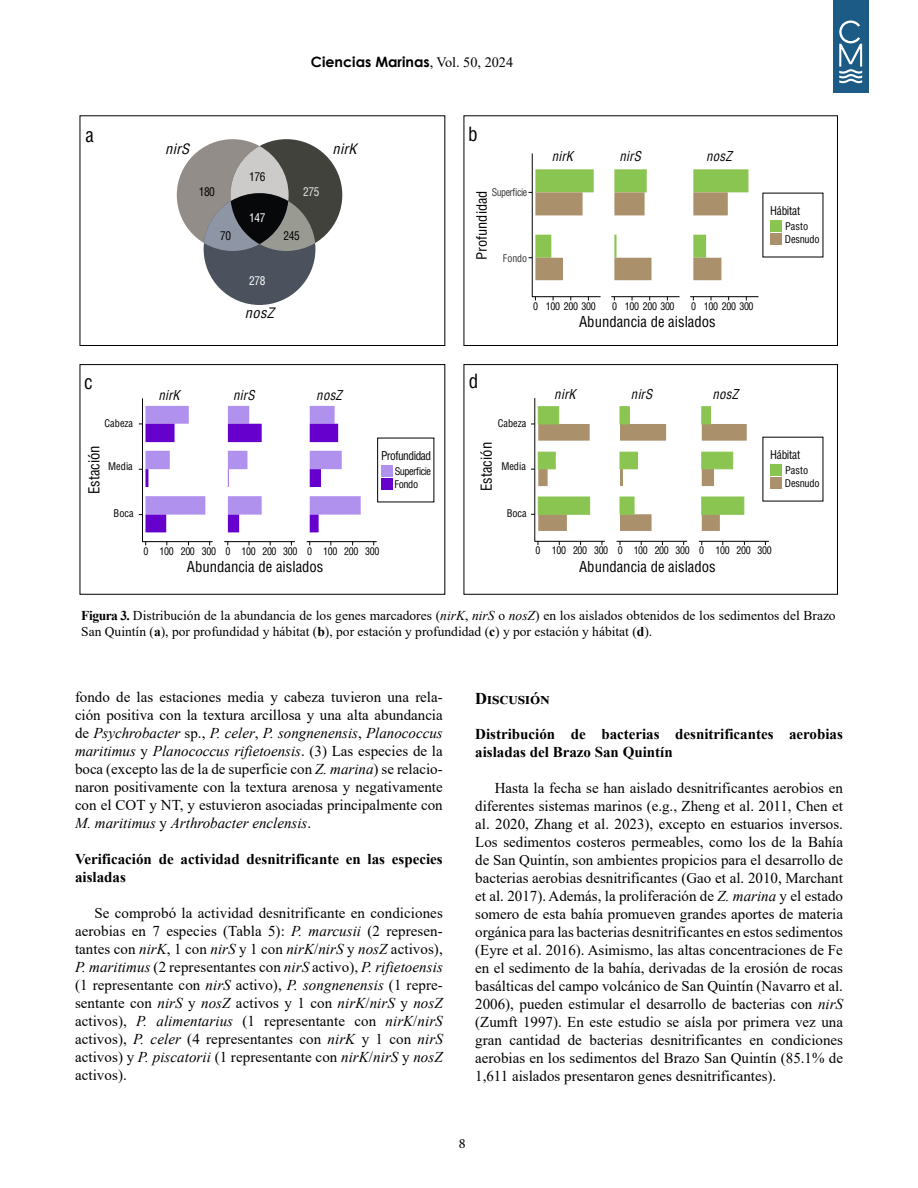
<style>
.page{position:relative;width:918px;height:1188px;background:#fff}
.page>*{position:absolute;margin:0;border:0;box-sizing:border-box;transform-origin:0 0}
.t1{font:condensed 19.2px "Helvetica";color:#000}
.t2{font:700 16.5px "Times New Roman";color:#000}
.t3{font:15px/18px "Times New Roman";color:#000;text-align:justify}
.t4{font:700 15px/18px "Times New Roman";color:#000}
.t5{font:condensed 14.7px "Helvetica";color:#000}
.t6{font:700 14.25px "Century Gothic";color:#000}
.t7{font:14.25px "Minion Pro";color:#000}
.t8{font:italic condensed 13.95px "Helvetica";letter-spacing:.02em;color:#000}
.t9{font:condensed 13.95px "Helvetica";color:#000;scale:1.04 1}
.t10{font:13.5px/16.2px "Times New Roman";color:#000}
.t11{font:italic condensed 13.2px "Helvetica";letter-spacing:.02em;color:#000;scale:.96 1}
.t12{font:condensed 11.85px "Helvetica";letter-spacing:-.04em;color:#000;scale:.96 1}
.t13{font:condensed 11.85px "Helvetica";letter-spacing:-.04em;color:#fff;scale:.96 1}
.t14{font:condensed 11.85px "Helvetica";color:#e6e6e6;scale:.96 1}
.t15{font:condensed 10.35px "Helvetica";letter-spacing:-.04em;color:#000;scale:.96 1}
.t16{font:condensed 10.35px "Helvetica";letter-spacing:-.04em;color:#000}
.t17{font:condensed 10.35px "Helvetica";letter-spacing:-.05em;color:#353535;scale:.96 1}
.s1{font-family:"Times New Roman";font-weight:400}
.s2{font-weight:700}
.s3{font-style:italic}
</style>
<div class="page">
<div style="left:833px;top:0;width:36px;height:92px;background:#1c5b86"></div>
<svg style="left:839px;top:20px;width:23px;height:64px"></svg>
<div style="left:464px;top:115px;width:374px;height:231px;border:1px solid #000"></div>
<div style="left:464px;top:364px;width:374px;height:231px;border:1px solid #000"></div>
<div style="left:80px;top:115px;width:365px;height:231px;border:1px solid #000"></div>
<div style="left:80px;top:364px;width:365px;height:231px;border:1px solid #000"></div>
<svg style="left:528px;top:153px;width:231px;height:147px"></svg>
<div style="left:771px;top:220px;width:11px;height:12px;background:#8ac451"></div>
<div style="left:771px;top:233px;width:11px;height:12px;background:#ab906c"></div>
<div style="left:177px;top:139px;width:112px;height:112px;background:#938d89;border-radius:50%"></div>
<div style="left:230px;top:139px;width:112px;height:112px;background:#41423c;border-radius:50%"></div>
<div style="left:204px;top:193px;width:111px;height:112px;background:#4b515d;border-radius:50%"></div>
<svg style="left:204px;top:146px;width:111px;height:105px"></svg>
<svg style="left:531px;top:398px;width:239px;height:147px"></svg>
<svg style="left:139px;top:398px;width:238px;height:147px"></svg>
<div style="left:382px;top:465px;width:11px;height:12px;background:#b091ed"></div>
<div style="left:382px;top:478px;width:11px;height:12px;background:#60c"></div>
<div style="left:771px;top:464px;width:11px;height:12px;background:#8ac451"></div>
<div style="left:771px;top:477px;width:11px;height:12px;background:#ab906c"></div>
<p class="t6" style="left:311px;top:51px;width:204px">Ciencias Marinas<span class="s1">, Vol. 50, 2024</span></p>
<p class="t1" style="left:86px;top:123px;width:10px">a</p>
<p class="t1" style="left:468px;top:122px;width:11px">b</p>
<p class="t8" style="left:165px;top:140px;width:26px">nirS</p>
<p class="t8" style="left:333px;top:140px;width:26px">nirK</p>
<p class="t12" style="left:249px;top:170px;width:18px">176</p>
<p class="t13" style="left:249px;top:211px;width:18px">147</p>
<p class="t12" style="left:199px;top:184px;width:18px">180</p>
<p class="t14" style="left:303px;top:184px;width:18px">275</p>
<p class="t12" style="left:220px;top:228px;width:13px">70</p>
<p class="t12" style="left:284px;top:228px;width:18px">245</p>
<p class="t13" style="left:249px;top:273px;width:18px">278</p>
<p class="t17" style="left:492px;top:186px;width:38px">Superficie</p>
<p class="t9" style="left:473px;top:260px;width:68px;rotate:-90deg">Profundidad</p>
<p class="t17" style="left:503px;top:251px;width:27px">Fondo</p>
<p class="t11" style="left:552px;top:148px;width:24px">nirK</p>
<p class="t11" style="left:620px;top:148px;width:24px">nirS</p>
<p class="t11" style="left:706px;top:148px;width:28px">nosZ</p>
<p class="t8" style="left:245px;top:305px;width:31px">nosZ</p>
<p class="t15" style="left:533px;top:299px;width:67px">0 100 200 300</p>
<p class="t15" style="left:612px;top:299px;width:67px">0 100 200 300</p>
<p class="t15" style="left:691px;top:299px;width:67px">0 100 200 300</p>
<p class="t5" style="left:579px;top:312px;width:138px">Abundancia de aislados</p>
<p class="t12" style="left:770px;top:203px;width:33px">Hábitat</p>
<p class="t16" style="left:785px;top:220px;width:24px">Pasto</p>
<p class="t16" style="left:785px;top:232px;width:36px">Desnudo</p>
<p class="t1" style="left:84px;top:370px;width:10px">c</p>
<p class="t16" style="left:105px;top:416px;width:30px">Cabeza</p>
<p class="t11" style="left:158px;top:386px;width:24px">nirK</p>
<p class="t11" style="left:233px;top:386px;width:24px">nirS</p>
<p class="t11" style="left:316px;top:386px;width:28px">nosZ</p>
<p class="t1" style="left:469px;top:369px;width:11px">d</p>
<p class="t16" style="left:498px;top:416px;width:30px">Cabeza</p>
<p class="t11" style="left:554px;top:386px;width:24px">nirK</p>
<p class="t11" style="left:631px;top:386px;width:24px">nirS</p>
<p class="t11" style="left:713px;top:386px;width:28px">nosZ</p>
<p class="t5" style="left:85px;top:494px;width:51px;rotate:-90deg">Estación</p>
<p class="t5" style="left:477px;top:491px;width:51px;rotate:-90deg">Estación</p>
<p class="t12" style="left:770px;top:447px;width:33px">Hábitat</p>
<p class="t16" style="left:785px;top:477px;width:36px">Desnudo</p>
<p class="t12" style="left:381px;top:448px;width:54px">Profundidad</p>
<p class="t16" style="left:394px;top:477px;width:25px">Fondo</p>
<p class="t16" style="left:108px;top:460px;width:26px">Media</p>
<p class="t16" style="left:785px;top:464px;width:24px">Pasto</p>
<p class="t16" style="left:501px;top:460px;width:26px">Media</p>
<p class="t16" style="left:395px;top:465px;width:38px">Superficie</p>
<p class="t16" style="left:114px;top:507px;width:22px">Boca</p>
<p class="t16" style="left:507px;top:507px;width:22px">Boca</p>
<p class="t15" style="left:143px;top:544px;width:247px">0 100 200 300 0 100 200 300 0 100 200 300</p>
<p class="t5" style="left:187px;top:558px;width:138px">Abundancia de aislados</p>
<p class="t15" style="left:536px;top:544px;width:247px">0 100 200 300 0 100 200 300 0 100 200 300</p>
<p class="t5" style="left:579px;top:557px;width:138px">Abundancia de aislados</p>
<p class="t10" style="left:81px;top:607px;width:756px"><span class="s2">Figura 3.</span> Distribución de la abundancia de los genes marcadores (<span class="s3">nirK</span>, <span class="s3">nirS</span> o <span class="s3">nosZ</span>) en los aislados obtenidos de los sedimentos del Brazo<br>San Quintín (<span class="s2">a</span>), por profundidad y hábitat (<span class="s2">b</span>), por estación y profundidad (<span class="s2">c</span>) y por estación y hábitat (<span class="s2">d</span>).</p>
<p class="t3" style="left:75px;top:688px;width:369px">fondo de las estaciones media y cabeza tuvieron una rela&shy;ción positiva con la textura arcillosa y una alta abundancia de <span class="s3">Psychrobacter</span> sp., <span class="s3">P. celer</span>, <span class="s3">P. songnenensis</span>, <span class="s3">Planococcus maritimus</span> y <span class="s3">Planococcus rifietoensis</span>. (3) Las especies de la boca (excepto las de la de superficie con <span class="s3">Z. marina</span>) se relacio&shy;naron positivamente con la textura arenosa y negativamente con el COT y NT, y estuvieron asociadas principalmente con <span class="s3">M. maritimus</span> y <span class="s3">Arthrobacter enclensis</span>.</p>
<p class="t4" style="left:75px;top:850px;width:369px">Verificación de actividad desnitrificante en las especies aisladas</p>
<p class="t3" style="left:75px;top:903px;width:369px;text-indent:20px">Se comprobó la actividad desnitrificante en condiciones aerobias en 7 especies (Tabla 5): <span class="s3">P. marcusii</span> (2 represen&shy;tantes con <span class="s3">nirK</span>, 1 con <span class="s3">nirS</span> y 1 con <span class="s3">nirK</span>/<span class="s3">nirS</span> y <span class="s3">nosZ</span> activos), <span class="s3">P. maritimus</span> (2 representantes con <span class="s3">nirS</span> activo), <span class="s3">P. rifietoensis </span>(1 representante con <span class="s3">nirS</span> activo), <span class="s3">P. songnenensis</span> (1 repre&shy;sentante con <span class="s3">nirS</span> y <span class="s3">nosZ</span> activos y 1 con <span class="s3">nirK</span>/<span class="s3">nirS</span> y <span class="s3">nosZ </span>activos), <span class="s3">P. alimentarius</span> (1 representante con <span class="s3">nirK</span>/<span class="s3">nirS </span>activos), <span class="s3">P. celer</span> (4 representantes con <span class="s3">nirK</span> y 1 con <span class="s3">nirS </span>activos) y <span class="s3">P. piscatorii</span> (1 representante con <span class="s3">nirK</span>/<span class="s3">nirS</span> y <span class="s3">nosZ </span>activos).</p>
<p class="t2" style="left:475px;top:687px;width:76px">Discusión</p>
<p class="t4" style="left:475px;top:725px;width:369px">Distribución de bacterias desnitrificantes aerobias aisladas del Brazo San Quintín</p>
<p class="t3" style="left:475px;top:778px;width:369px;text-indent:20px">Hasta la fecha se han aislado desnitrificantes aerobios en diferentes sistemas marinos (e.g., Zheng et al. 2011, Chen et al. 2020, Zhang et al. 2023), excepto en estuarios inversos.<br>Los sedimentos costeros permeables, como los de la Bahía de San Quintín, son ambientes propicios para el desarrollo de bacterias aerobias desnitrificantes (Gao et al. 2010, Marchant et al. 2017). Además, la proliferación de <span class="s3">Z. marina</span> y el estado somero de esta bahía promueven grandes aportes de materia orgánica para las bacterias desnitrificantes en estos sedimentos (Eyre et al. 2016). Asimismo, las altas concentraciones de Fe en el sedimento de la bahía, derivadas de la erosión de rocas basálticas del campo volcánico de San Quintín (Navarro et al.<br>2006), pueden estimular el desarrollo de bacterias con <span class="s3">nirS </span>(Zumft 1997). En este estudio se aísla por primera vez una gran cantidad de bacterias desnitrificantes en condiciones aerobias en los sedimentos del Brazo San Quintín (85.1% de 1,611 aislados presentaron genes desnitrificantes).</p>
<p class="t7" style="left:459px;top:1134px;width:8px">8</p>
</div>
